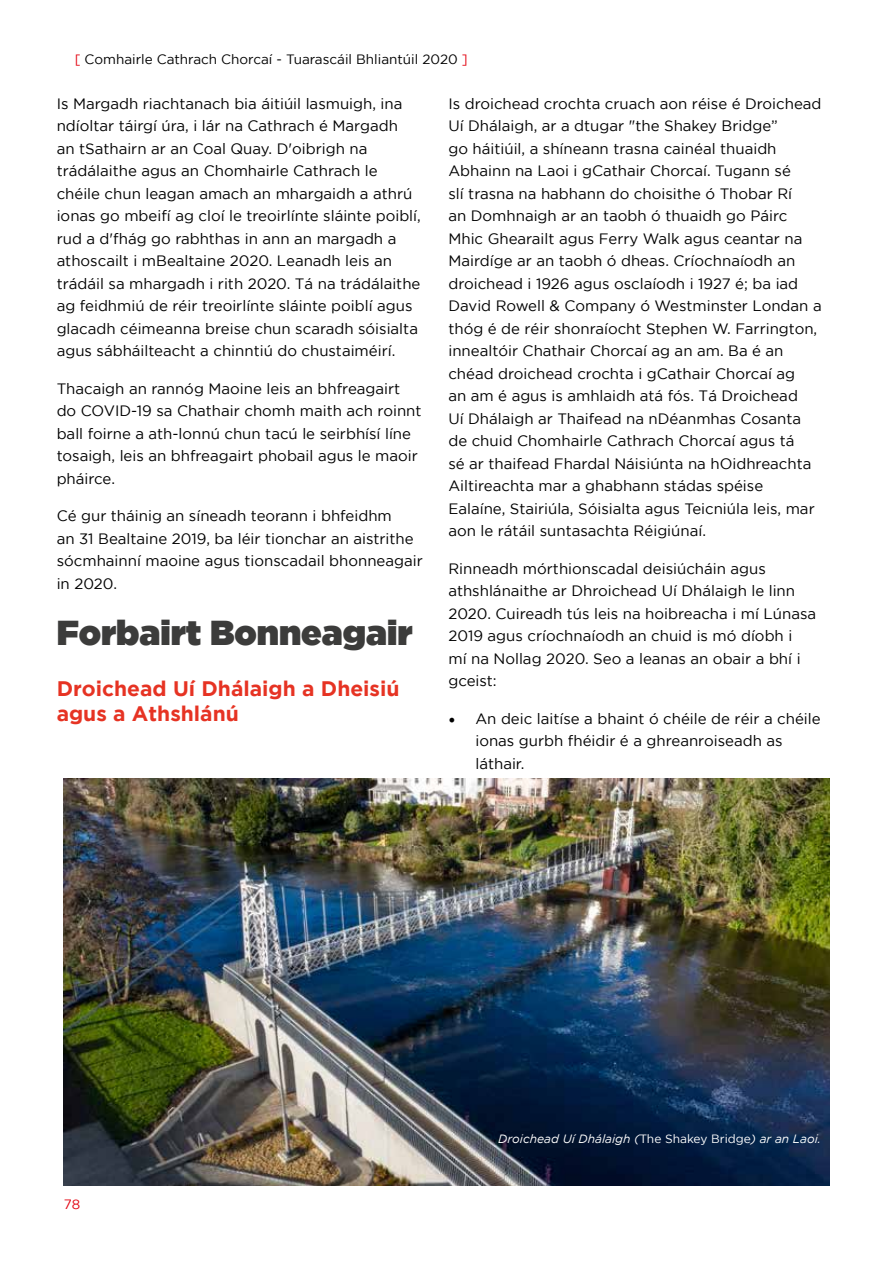
<style>
.page{position:relative;width:893px;height:1263px;background:#fff}
.page>*{position:absolute;margin:0;border:0;box-sizing:border-box;transform-origin:0 0}
.t1{font:34.5px "Gotham Ultra";color:#3c3c3b}
.t2{font:700 21px/25.2px "Gotham";color:#e63323}
.t3{font:15px/22.5px "Gotham";color:#000}
.t4{font:13.5px "Gotham";color:#000}
.t5{font:13.5px "Gotham";color:#e30613}
.t6{font:italic 12px "Gotham";color:#fff}
.s1{color:#e30613}
.s2{font-family:"Minion Pro";font-size:18px}
.s3{font-style:normal}
</style>
<div class="page">
<img style="left:64px;top:779px;width:765px;height:406px">
<p class="t4" style="left:75px;top:52px;width:395px"><span class="s1">[</span> Comhairle Cathrach Chorcaí - Tuarascáil Bhliantúil 2020 <span class="s1">]</span></p>
<p class="t3" style="left:57px;top:92px;width:366px">Is Margadh riachtanach bia áitiúil lasmuigh, ina ndíoltar táirgí úra, i lár na Cathrach é Margadh<br>an tSathairn ar an Coal Quay. D'oibrigh na trádálaithe agus an Chomhairle Cathrach le chéile chun leagan amach an mhargaidh a athrú ionas go mbeifí ag cloí le treoirlínte sláinte poiblí, rud a d'fhág go rabhthas in ann an margadh a athoscailt i mBealtaine 2020. Leanadh leis an trádáil sa mhargadh i rith 2020. Tá na trádálaithe ag feidhmiú de réir treoirlínte sláinte poiblí agus glacadh céimeanna breise chun scaradh sóisialta agus sábháilteacht a chinntiú do chustaiméirí.</p>
<p class="t3" style="left:57px;top:377px;width:366px">Thacaigh an rannóg Maoine leis an bhfreagairt do COVID-19 sa Chathair chomh maith ach roinnt ball foirne a ath-lonnú chun tacú le seirbhísí líne tosaigh, leis an bhfreagairt phobail agus le maoir pháirce.</p>
<p class="t3" style="left:57px;top:504px;width:368px">Cé gur tháinig an síneadh teorann i bhfeidhm<br>an 31 Bealtaine 2019, ba léir tionchar an aistrithe sócmhainní maoine agus tionscadail bhonneagair in 2020.</p>
<h1 class="t1" style="left:57px;top:613px;width:357px">Forbairt Bonneagair</h1>
<h2 class="t2" style="left:57px;top:675px;width:344px">Droichead Uí Dhálaigh a Dheisiú agus a Athshlánú</h2>
<p class="t3" style="left:448px;top:92px;width:375px">Is droichead crochta cruach aon réise é Droichead Uí Dhálaigh, ar a dtugar "the Shakey Bridge”<br>go háitiúil, a shíneann trasna cainéal thuaidh Abhainn na Laoi i gCathair Chorcaí. Tugann sé<br>slí trasna na habhann do choisithe ó Thobar Rí<br>an Domhnaigh ar an taobh ó thuaidh go Páirc Mhic Ghearailt agus Ferry Walk agus ceantar na Mairdíge ar an taobh ó dheas. Críochnaíodh an droichead i 1926 agus osclaíodh i 1927 é; ba iad David Rowell &amp; Company ó Westminster Londan a thóg é de réir shonraíocht Stephen W. Farrington, innealtóir Chathair Chorcaí ag an am. Ba é an chéad droichead crochta i gCathair Chorcaí ag<br>an am é agus is amhlaidh atá fós. Tá Droichead<br>Uí Dhálaigh ar Thaifead na nDéanmhas Cosanta de chuid Chomhairle Cathrach Chorcaí agus tá<br>sé ar thaifead Fhardal Náisiúnta na hOidhreachta Ailtireachta mar a ghabhann stádas spéise Ealaíne, Stairiúla, Sóisialta agus Teicniúla leis, mar aon le rátáil suntasachta Réigiúnaí.</p>
<p class="t3" style="left:448px;top:557px;width:369px">Rinneadh mórthionscadal deisiúcháin agus athshlánaithe ar Dhroichead Uí Dhálaigh le linn 2020. Cuireadh tús leis na hoibreacha i mí Lúnasa 2019 agus críochnaíodh an chuid is mó díobh i<br>mí na Nollag 2020. Seo a leanas an obair a bhí i gceist:</p>
<p class="t3" style="left:475px;top:707px;width:347px;text-indent:-27px"><span class="s2">•</span> An deic laitíse a bhaint ó chéile de réir a chéile ionas gurbh fhéidir é a ghreanroiseadh as láthair.</p>
<p class="t5" style="left:64px;top:1197px;width:18px">78</p>
<p class="t6" style="left:498px;top:1132px;width:324px">Droichead Uí Dhálaigh (<span class="s3">The Shakey Bridge</span>) ar an Laoi.</p>
</div>
